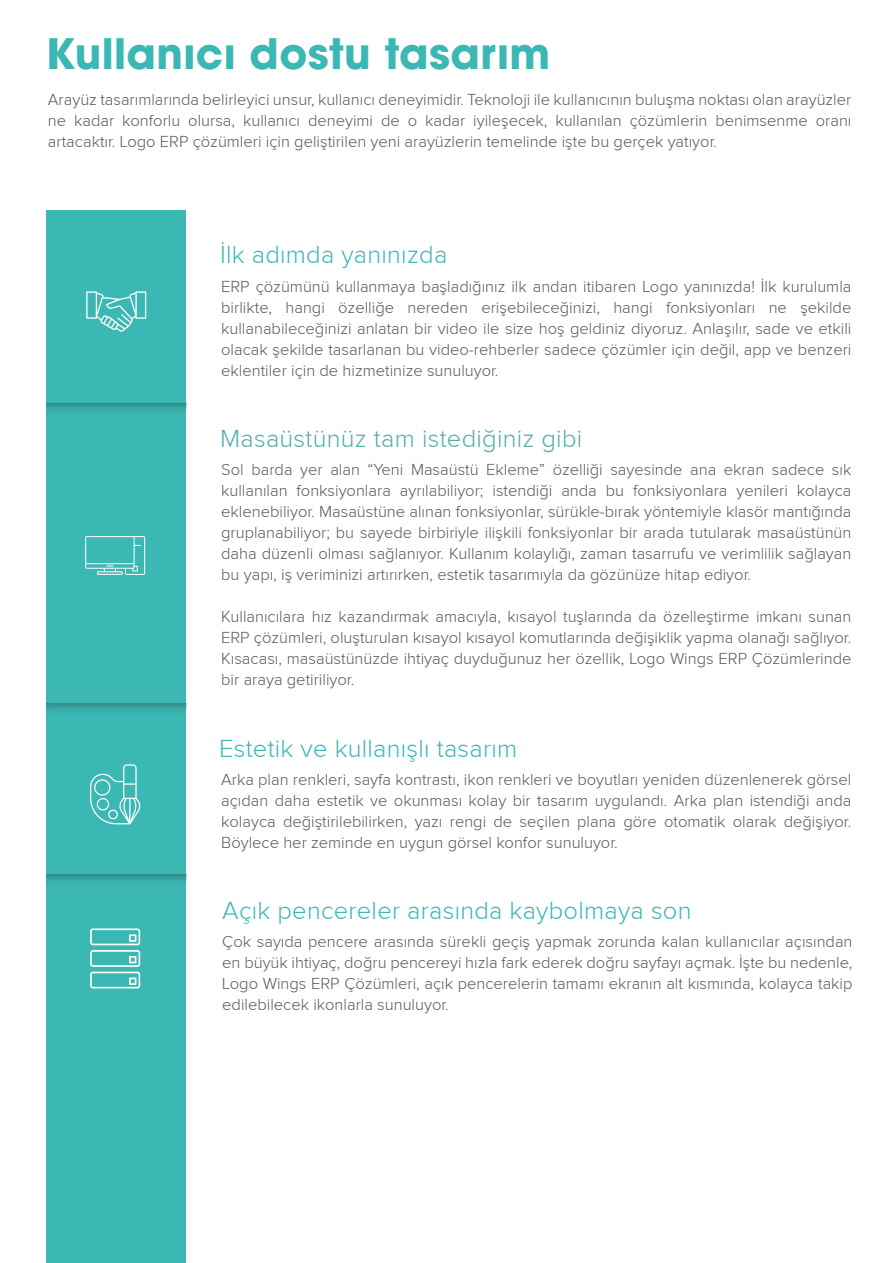
<style>
.page{position:relative;width:893px;height:1263px;background:#fff}
.page>*{position:absolute;margin:0;border:0;box-sizing:border-box;transform-origin:0 0}
.t1{font:42px "Bilgetech Custom Avant Garde";letter-spacing:.01em;color:#3bb7b4}
.t2{font:300 25.5px "Proxima Nova";letter-spacing:.01em;color:#3bb7b4}
.t3{font:300 25.5px "Proxima Nova";letter-spacing:.01em;color:#51aeaa}
.t4{font:300 16.5px/21px "Proxima Nova";color:#575756;text-align:justify}
</style>
<div class="page">
<div style="left:46px;top:211px;width:140px;height:1052px;background:#3bb7b4"></div>
<svg style="left:86px;top:291px;width:60px;height:41px"></svg>
<svg style="left:85px;top:536px;width:60px;height:39px"></svg>
<svg style="left:90px;top:764px;width:50px;height:61px"></svg>
<svg style="left:90px;top:928px;width:50px;height:60px"></svg>
<h1 class="t1" style="left:46px;top:27px;width:506px">Kullanıcı dostu tasarım</h1>
<p class="t4" style="left:48px;top:89px;width:805px">Arayüz tasarımlarında belirleyici unsur, kullanıcı deneyimidir. Teknoloji ile kullanıcının buluşma noktası olan arayüzler ne kadar konforlu olursa, kullanıcı deneyimi de o kadar iyileşecek, kullanılan çözümlerin benimsenme oranı artacaktır. Logo ERP çözümleri için geliştirilen yeni arayüzlerin temelinde işte bu gerçek yatıyor.</p>
<h2 class="t2" style="left:220px;top:241px;width:229px">İlk adımda yanınızda</h2>
<p class="t4" style="left:221px;top:276px;width:632px">ERP çözümünü kullanmaya başladığınız ilk andan itibaren Logo yanınızda! İlk kurulumla birlikte, hangi özelliğe nereden erişebileceğinizi, hangi fonksiyonları ne şekilde kullanabileceğinizi anlatan bir video ile size hoş geldiniz diyoruz. Anlaşılır, sade ve etkili olacak şekilde tasarlanan bu video-rehberler sadece çözümler için değil, app ve benzeri eklentiler için de hizmetinize sunuluyor.</p>
<h2 class="t3" style="left:220px;top:425px;width:364px">Masaüstünüz tam istediğiniz gibi</h2>
<p class="t4" style="left:221px;top:459px;width:632px">Sol barda yer alan “Yeni Masaüstü Ekleme” özelliği sayesinde ana ekran sadece sık kullanılan fonksiyonlara ayrılabiliyor; istendiği anda bu fonksiyonlara yenileri kolayca eklenebiliyor. Masaüstüne alınan fonksiyonlar, sürükle-bırak yöntemiyle klasör mantığında gruplanabiliyor; bu sayede birbiriyle ilişkili fonksiyonlar bir arada tutularak masaüstünün daha düzenli olması sağlanıyor. Kullanım kolaylığı, zaman tasarrufu ve verimlilik sağlayan bu yapı, iş veriminizi artırırken, estetik tasarımıyla da gözünüze hitap ediyor.</p>
<p class="t4" style="left:221px;top:606px;width:632px">Kullanıcılara hız kazandırmak amacıyla, kısayol tuşlarında da özelleştirme imkanı sunan ERP çözümleri, oluşturulan kısayol kısayol komutlarında değişiklik yapma olanağı sağlıyor.<br>Kısacası, masaüstünüzde ihtiyaç duyduğunuz her özellik, Logo Wings ERP Çözümlerinde bir araya getiriliyor.</p>
<h2 class="t2" style="left:219px;top:734px;width:300px">Estetik ve kullanışlı tasarım</h2>
<p class="t4" style="left:221px;top:769px;width:632px">Arka plan renkleri, sayfa kontrastı, ikon renkleri ve boyutları yeniden düzenlenerek görsel açıdan daha estetik ve okunması kolay bir tasarım uygulandı. Arka plan istendiği anda kolayca değiştirilebilirken, yazı rengi de seçilen plana göre otomatik olarak değişiyor.<br>Böylece her zeminde en uygun görsel konfor sunuluyor.</p>
<h2 class="t2" style="left:222px;top:897px;width:471px">Açık pencereler arasında kaybolmaya son</h2>
<p class="t4" style="left:222px;top:931px;width:632px">Çok sayıda pencere arasında sürekli geçiş yapmak zorunda kalan kullanıcılar açısından en büyük ihtiyaç, doğru pencereyi hızla fark ederek doğru sayfayı açmak. İşte bu nedenle, Logo Wings ERP Çözümleri, açık pencerelerin tamamı ekranın alt kısmında, kolayca takip edilebilecek ikonlarla sunuluyor.</p>
</div>
